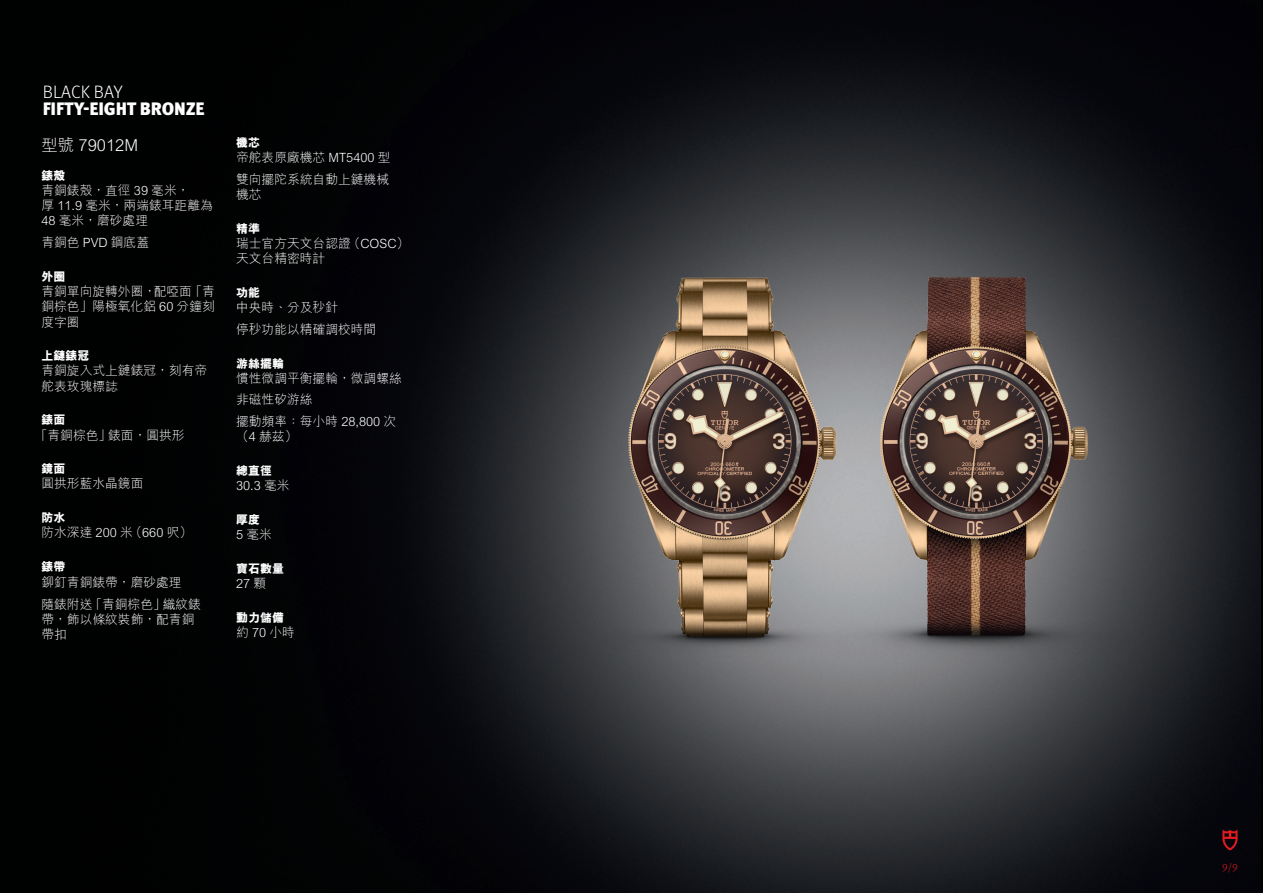
<style>
.page{position:relative;width:1263px;height:893px;background:#fff}
.page>*{position:absolute;margin:0;border:0;box-sizing:border-box;transform-origin:0 0}
._2017_Spec_nom_montr{font:900 18px/16.5px "Meta Pro";letter-spacing:-.01em;color:#fff}
.TC_-_Watch_descripti{font:300 16.5px "M Hei HK";color:#fff}
.TC_-_Watch_Descripti{font:300 12.75px/15.3px "M Hei HK";color:#fff}
.TC_-_Watch_Descripti-2{font:800 12px "M Hei HK";color:#fff}
.t1{font:300 10.5px "Meta Pro";color:#e21a21}
.s1{font-weight:300}
</style>
<div class="page">
<img style="left:0;top:0;width:1260px;height:893px">
<img style="left:876px;top:206px;width:326px;height:492px">
<img style="left:496px;top:206px;width:380px;height:492px">
<svg style="left:1222px;top:829px;width:15px;height:21px"></svg>
<p class="_2017_Spec_nom_montr" style="left:43px;top:83px;width:163px"><span class="s1">BLACK BAY<br></span>FIFTY-EIGHT BRONZE</p>
<p class="TC_-_Watch_descripti" style="left:41px;top:134px;width:98px">型號 79012M</p>
<p class="TC_-_Watch_Descripti-2" style="left:41px;top:167px;width:26px">錶殼</p>
<p class="TC_-_Watch_Descripti" style="left:41px;top:182px;width:173px">青銅錶殼，直徑 39 毫米，<br>厚 11.9 毫米，兩端錶耳距離為<br>48 毫米，磨砂處理</p>
<p class="TC_-_Watch_Descripti" style="left:41px;top:234px;width:109px">青銅色 PVD 鋼底蓋</p>
<p class="TC_-_Watch_Descripti-2" style="left:41px;top:268px;width:26px">外圈</p>
<p class="TC_-_Watch_Descripti" style="left:41px;top:283px;width:175px;text-align:justify">青銅單向旋轉外圈，配啞面「青銅棕色」陽極氧化鋁 60 分鐘刻度字圈</p>
<p class="TC_-_Watch_Descripti-2" style="left:41px;top:348px;width:50px">上鏈錶冠</p>
<p class="TC_-_Watch_Descripti" style="left:41px;top:363px;width:167px">青銅旋入式上鏈錶冠，刻有帝舵表玫瑰標誌</p>
<p class="TC_-_Watch_Descripti-2" style="left:41px;top:412px;width:26px">錶面</p>
<p class="TC_-_Watch_Descripti" style="left:35px;top:427px;width:151px">「青銅棕色」錶面，圓拱形</p>
<p class="TC_-_Watch_Descripti-2" style="left:41px;top:461px;width:26px">鏡面</p>
<p class="TC_-_Watch_Descripti" style="left:41px;top:476px;width:104px">圓拱形藍水晶鏡面</p>
<p class="TC_-_Watch_Descripti-2" style="left:41px;top:510px;width:26px">防水</p>
<p class="TC_-_Watch_Descripti" style="left:41px;top:524px;width:152px">防水深達 200 米（660 呎）</p>
<p class="TC_-_Watch_Descripti-2" style="left:41px;top:559px;width:26px">錶帶</p>
<p class="TC_-_Watch_Descripti" style="left:41px;top:574px;width:142px">鉚釘青銅錶帶，磨砂處理</p>
<p class="TC_-_Watch_Descripti" style="left:41px;top:596px;width:161px">隨錶附送「青銅棕色」織紋錶帶，飾以條紋裝飾，配青銅帶扣</p>
<p class="TC_-_Watch_Descripti-2" style="left:236px;top:135px;width:25px">機芯</p>
<p class="TC_-_Watch_Descripti" style="left:236px;top:149px;width:156px">帝舵表原廠機芯 MT5400 型</p>
<p class="TC_-_Watch_Descripti" style="left:236px;top:171px;width:154px">雙向擺陀系統自動上鏈機械機芯</p>
<p class="TC_-_Watch_Descripti-2" style="left:236px;top:221px;width:25px">精準</p>
<p class="TC_-_Watch_Descripti" style="left:236px;top:235px;width:175px">瑞士官方天文台認證（COSC）天文台精密時計</p>
<p class="TC_-_Watch_Descripti-2" style="left:236px;top:285px;width:25px">功能</p>
<p class="TC_-_Watch_Descripti" style="left:236px;top:299px;width:103px">中央時、分及秒針</p>
<p class="TC_-_Watch_Descripti" style="left:236px;top:321px;width:142px">停秒功能以精確調校時間</p>
<p class="TC_-_Watch_Descripti-2" style="left:236px;top:355px;width:49px">游絲擺輪</p>
<p class="TC_-_Watch_Descripti" style="left:236px;top:370px;width:167px">慣性微調平衡擺輪，微調螺絲</p>
<p class="TC_-_Watch_Descripti" style="left:236px;top:392px;width:78px">非磁性矽游絲</p>
<p class="TC_-_Watch_Descripti" style="left:236px;top:413px;width:162px">擺動頻率：每小時 28,800 次（4 赫茲）</p>
<p class="TC_-_Watch_Descripti-2" style="left:236px;top:463px;width:37px">總直徑</p>
<p class="TC_-_Watch_Descripti" style="left:236px;top:477px;width:55px">30.3 毫米</p>
<p class="TC_-_Watch_Descripti-2" style="left:236px;top:512px;width:25px">厚度</p>
<p class="TC_-_Watch_Descripti" style="left:236px;top:526px;width:37px">5 毫米</p>
<p class="TC_-_Watch_Descripti-2" style="left:236px;top:560px;width:49px">寶石數量</p>
<p class="TC_-_Watch_Descripti" style="left:236px;top:575px;width:32px">27 顆</p>
<p class="TC_-_Watch_Descripti-2" style="left:236px;top:609px;width:49px">動力儲備</p>
<p class="TC_-_Watch_Descripti" style="left:236px;top:624px;width:60px">約 70 小時</p>
<p class="t1" style="left:1222px;top:860px;width:17px">9/9</p>
</div>
